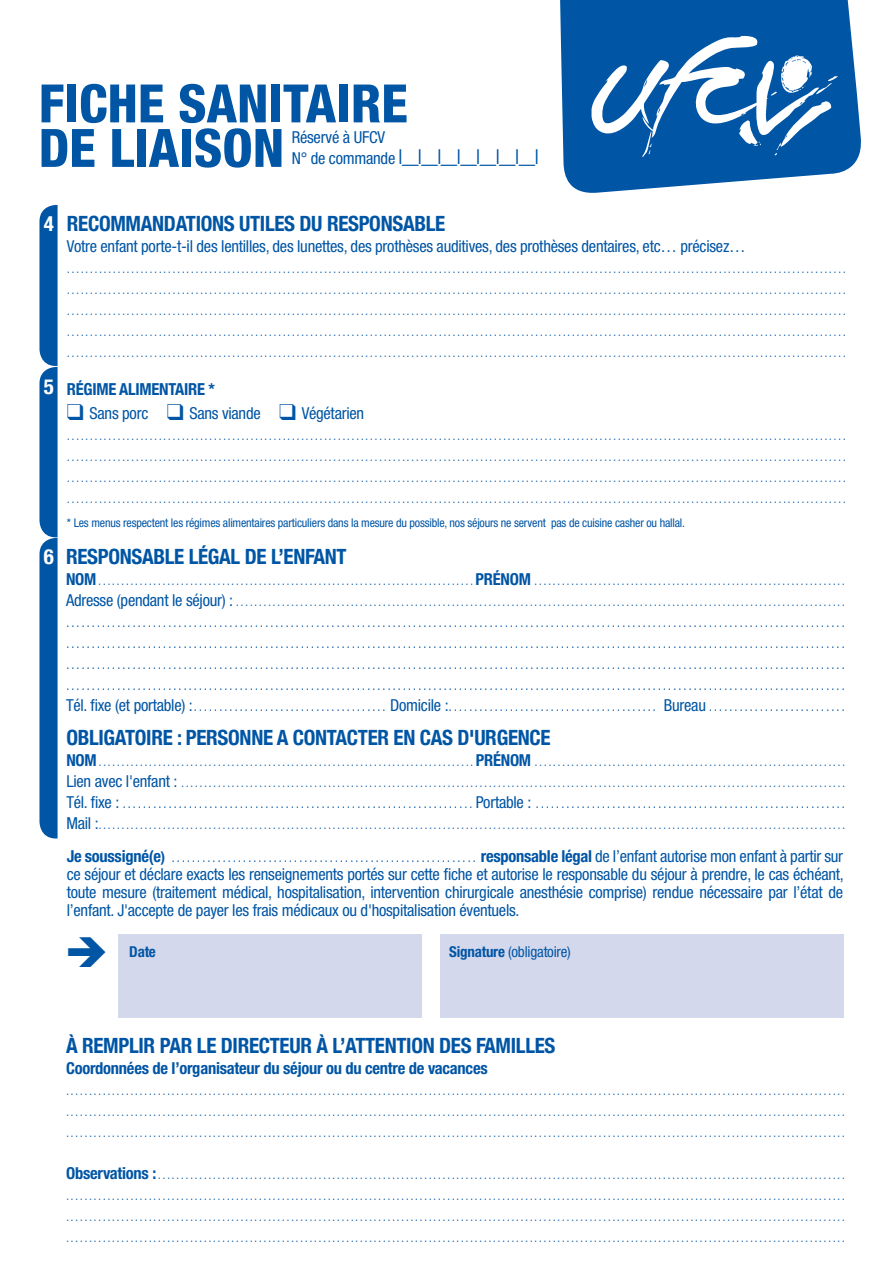
<style>
.page{position:relative;width:893px;height:1273px;background:#fff}
.page>*{position:absolute;margin:0;border:0;box-sizing:border-box;transform-origin:0 0}
.t1{font:800 condensed 52.95px/44.5px "Helvetica Neue";color:#0155a5}
.t2{font:700 condensed 21px "Helvetica Neue";letter-spacing:-.015em;color:#0155a5}
.t3{font:700 condensed 21px "Helvetica Neue";color:#fff}
.t4{font:condensed 16.5px/18px "Helvetica Neue";letter-spacing:-.015em;color:#0155a5}
.t5{font:700 condensed 16.5px "Helvetica Neue";letter-spacing:-.015em;color:#0155a5}
.t6{font:700 condensed 16.5px "Helvetica Neue";letter-spacing:-.015em;color:#0155a5}
.t7{font:300 condensed 15px/21px "Helvetica Neue";color:#0155a5;text-align:justify}
.t8{font:condensed 15px "Helvetica Neue";letter-spacing:-.015em;color:#0155a5}
.t9{font:700 condensed 15px "Helvetica Neue";color:#0155a5}
.t10{font:300 condensed 13.5px/21px "Helvetica Neue";color:#0155a5;text-align:justify}
.t11{font:condensed 12px "Helvetica Neue";letter-spacing:-.015em;color:#0155a5}
.s1{font-size:20.7px}
.s2{color:#fff}
.s3{font-weight:700;font-size:16.5px}
.s4{font-weight:400;font-size:16.5px}
.s5{font-weight:700}
</style>
<div class="page">
<svg style="left:560px;top:0;width:301px;height:193px;background:#276eb2"></svg>
<img style="left:642px;top:36px;width:177px;height:102px">
<div style="left:118px;top:934px;width:304px;height:83px;background:#d3d8ec"></div>
<div style="left:440px;top:934px;width:403px;height:83px;background:#d3d8ec"></div>
<svg style="left:39px;top:205px;width:19px;height:634px;background:#1462ac"></svg>
<h1 class="t1" style="left:39px;top:80px;width:370px">FICHE SANITAIRE<br>DE LIAISON</h1>
<p class="t4" style="left:292px;top:127px;width:248px;line-height:21px">Réservé à UFCV<br>N° de commande <span class="s1">I</span>—<span class="s1">I</span>—<span class="s1">I</span>—<span class="s1">I</span>—<span class="s1">I</span>—<span class="s1">I</span>—<span class="s1">I</span>—<span class="s1">I</span></p>
<h2 class="t2" style="left:44px;top:211px;width:403px"><span class="s2">4</span> RECOMMANDATIONS UTILES DU RESPONSABLE</h2>
<p class="t4" style="left:67px;top:237px;width:680px">Votre enfant porte-t-il des lentilles, des lunettes, des prothèses auditives, des prothèses dentaires, etc… précisez…</p>
<p class="t10" style="left:67px;top:258px;width:780px">.......................................................................................................................................................................... .......................................................................................................................................................................... .......................................................................................................................................................................... .......................................................................................................................................................................... ..........................................................................................................................................................................</p>
<h2 class="t3" style="left:44px;top:374px;width:12px">5</h2>
<h2 class="t3" style="left:44px;top:544px;width:12px">6</h2>
<p class="t6" style="left:67px;top:379px;width:149px">RÉGIME ALIMENTAIRE *</p>
<p class="t4" style="left:67px;top:404px;width:299px">❑ Sans porc ❑ Sans viande ❑ Végétarien</p>
<p class="t10" style="left:67px;top:424px;width:780px">.......................................................................................................................................................................... .......................................................................................................................................................................... .......................................................................................................................................................................... ..........................................................................................................................................................................</p>
<p class="t11" style="left:67px;top:515px;width:620px">* Les menus respectent les régimes alimentaires particuliers dans la mesure du possible, nos séjours ne servent pas de cuisine casher ou hallal.</p>
<h2 class="t2" style="left:66px;top:544px;width:282px">RESPONSABLE LÉGAL DE L’ENFANT</h2>
<p class="t10" style="left:66px;top:570px;width:780px"><span class="s3">NOM</span>..................................................................................<span class="s3">PRÉNOM</span> ....................................................................<br><span class="s4">Adresse (pendant le séjour) :</span>.....................................................................................................................................</p>
<p class="t7" style="left:66px;top:611px;width:780px">......................................................................................................................................................... ......................................................................................................................................................... ......................................................................................................................................................... .........................................................................................................................................................<br><span class="s4">Tél. fixe (et portable) :</span>...................................... <span class="s4">Domicile :</span>......................................... <span class="s4">Bureau</span>...........................</p>
<h2 class="t2" style="left:66px;top:725px;width:486px">OBLIGATOIRE : PERSONNE A CONTACTER EN CAS D'URGENCE</h2>
<p class="t10" style="left:66px;top:751px;width:780px"><span class="s3">NOM</span>..................................................................................<span class="s3">PRÉNOM</span> ....................................................................<br><span class="s4">Lien avec l'enfant :</span> .................................................................................................................................................</p>
<p class="t7" style="left:66px;top:792px;width:780px"><span class="s4">Tél. fixe :</span>.....................................................................<span class="s4">Portable :</span> .............................................................</p>
<p class="t10" style="left:66px;top:814px;width:780px"><span class="s4">Mail :</span>...................................................................................................................................................................</p>
<p class="t7" style="left:67px;top:846px;width:778px"><span class="s3">Je soussigné(e</span><span class="s5">)</span> ............................................................ <span class="s3">responsable légal</span> <span class="s4">de l’enfant autorise mon enfant à partir sur</span></p>
<p class="t4" style="left:67px;top:865px;width:779px;text-align:justify">ce séjour et déclare exacts les renseignements portés sur cette fiche et autorise le responsable du séjour à prendre, le cas échéant, toute mesure (traitement médical, hospitalisation, intervention chirurgicale anesthésie comprise) rendue nécessaire par l’état de l’enfant. J'accepte de payer les frais médicaux ou d'hospitalisation éventuels.</p>
<p class="t9" style="left:65px;top:942px;width:93px">➔ Date</p>
<p class="t8" style="left:449px;top:943px;width:123px"><span class="s5">Signature</span> (obligatoire)</p>
<h2 class="t2" style="left:66px;top:1033px;width:491px">À REMPLIR PAR LE DIRECTEUR À L’ATTENTION DES FAMILLES</h2>
<p class="t5" style="left:66px;top:1058px;width:423px">Coordonnées de l’organisateur du séjour ou du centre de vacances</p>
<p class="t10" style="left:66px;top:1080px;width:780px">.......................................................................................................................................................................... .......................................................................................................................................................................... ..........................................................................................................................................................................</p>
<p class="t10" style="left:66px;top:1164px;width:780px"><span class="s3">Observations :</span>...................................................................................................................................................... .......................................................................................................................................................................... .......................................................................................................................................................................... ..........................................................................................................................................................................</p>
</div>
